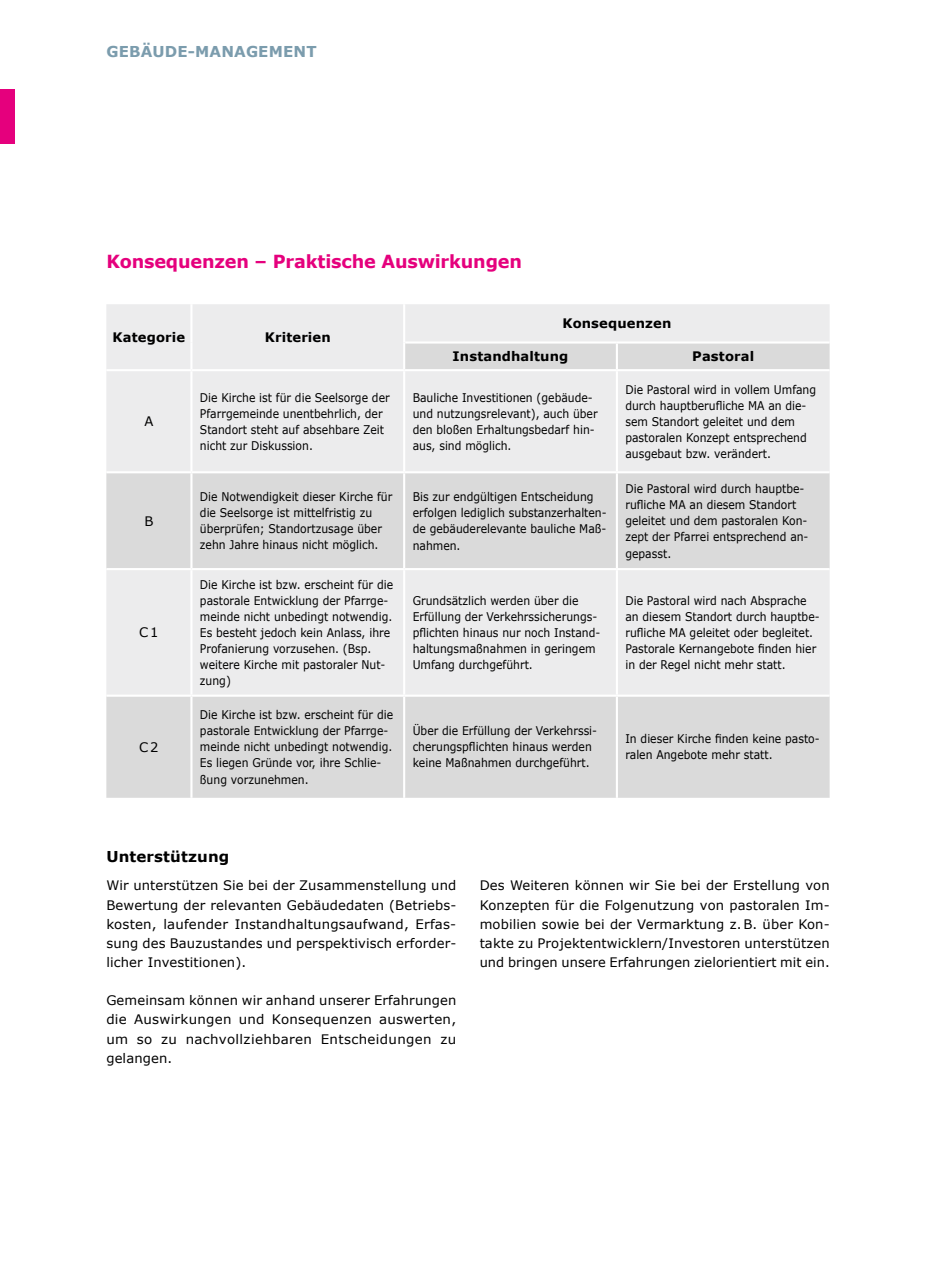
<style>
.page{position:relative;width:936px;height:1285px;background:#fff}
.page>*{position:absolute;margin:0;border:0;box-sizing:border-box;transform-origin:0 0}
.t1{font:700 18px "Verdana";letter-spacing:-.01em;color:#e5007d}
.t2{font:700 15px "Verdana";letter-spacing:.01em;color:#7b9cad}
.t3{font:700 15px "Verdana";color:#000}
.t4{font:13.2px/19.2px "Verdana";letter-spacing:.01em;color:#000;text-align:justify}
.t5{font:700 13.2px "Verdana";letter-spacing:.01em;color:#000}
.t6{font:12px/16.2px "Verdana";color:#000;scale:.9 1}
</style>
<div class="page">
<div style="left:0;top:89px;width:15px;height:55px;background:#e5007d"></div>
<div style="left:106px;top:304px;width:723px;height:38px;background:#ececed"></div>
<svg style="left:106px;top:342px;width:723px;height:455px;fill:#ececed"></svg>
<hr style="left:190px;top:304px;width:2px;height:38px;background:#fff">
<hr style="left:403px;top:304px;width:2px;height:38px;background:#fff">
<hr style="left:190px;top:342px;width:2px;height:27px;background:#fff">
<hr style="left:403px;top:342px;width:2px;height:27px;background:#fff">
<hr style="left:615px;top:343px;width:3px;height:26px;background:#fff">
<hr style="left:190px;top:371px;width:2px;height:100px;background:#fff">
<hr style="left:403px;top:371px;width:2px;height:100px;background:#fff">
<hr style="left:615px;top:371px;width:3px;height:100px;background:#fff">
<hr style="left:190px;top:473px;width:2px;height:95px;background:#fff">
<hr style="left:403px;top:473px;width:2px;height:95px;background:#fff">
<hr style="left:615px;top:473px;width:3px;height:95px;background:#fff">
<hr style="left:190px;top:570px;width:2px;height:124px;background:#fff">
<hr style="left:403px;top:570px;width:2px;height:124px;background:#fff">
<hr style="left:615px;top:570px;width:3px;height:124px;background:#fff">
<hr style="left:190px;top:696px;width:2px;height:101px;background:#fff">
<hr style="left:403px;top:696px;width:2px;height:101px;background:#fff">
<hr style="left:615px;top:696px;width:3px;height:101px;background:#fff">
<hr style="left:405px;top:341px;width:212px;height:2px;background:#fff">
<hr style="left:617px;top:341px;width:212px;height:2px;background:#fff">
<hr style="left:106px;top:471px;width:85px;height:2px;background:#fff">
<hr style="left:191px;top:471px;width:213px;height:2px;background:#fff">
<hr style="left:404px;top:471px;width:213px;height:2px;background:#fff">
<hr style="left:617px;top:471px;width:212px;height:2px;background:#fff">
<hr style="left:106px;top:694px;width:85px;height:2px;background:#fff">
<hr style="left:191px;top:694px;width:213px;height:2px;background:#fff">
<hr style="left:404px;top:694px;width:213px;height:2px;background:#fff">
<hr style="left:617px;top:694px;width:212px;height:2px;background:#fff">
<hr style="left:106px;top:369px;width:85px;height:2px;background:#fff">
<hr style="left:191px;top:369px;width:213px;height:2px;background:#fff">
<hr style="left:404px;top:369px;width:213px;height:2px;background:#fff">
<hr style="left:617px;top:369px;width:212px;height:2px;background:#fff">
<hr style="left:106px;top:568px;width:85px;height:2px;background:#fff">
<hr style="left:191px;top:568px;width:213px;height:2px;background:#fff">
<hr style="left:404px;top:568px;width:213px;height:2px;background:#fff">
<hr style="left:617px;top:568px;width:212px;height:2px;background:#fff">
<p class="t2" style="left:106px;top:41px;width:212px">Gebäude-manage-m ent</p>
<h1 class="t1" style="left:106px;top:249px;width:417px">Konsequenzen – Praktische Auswirkungen</h1>
<p class="t5" style="left:113px;top:328px;width:74px">Kategorie</p>
<p class="t5" style="left:265px;top:328px;width:67px">Kriterien</p>
<p class="t5" style="left:562px;top:314px;width:110px">Konsequenzen</p>
<p class="t5" style="left:452px;top:347px;width:117px">Instandhaltung</p>
<p class="t5" style="left:692px;top:347px;width:63px">Pastoral</p>
<p class="t4" style="left:144px;top:411px;width:10px">A</p>
<p class="t4" style="left:144px;top:511px;width:11px">B</p>
<p class="t4" style="left:139px;top:622px;width:21px">C1</p>
<p class="t4" style="left:139px;top:737px;width:21px">C2</p>
<p class="t6" style="left:200px;top:389px;width:212px">Die Kirche ist für die Seelsorge der<br>Pfarrgemeinde unentbehrlich, der<br>Standort steht auf absehbare Zeit nicht zur Diskussion.</p>
<p class="t6" style="left:412px;top:389px;width:207px">Bauliche Investitionen (gebäude&shy;und nutzungsrelevant), auch über den bloßen Erhaltungsbedarf hin&shy;aus, sind möglich.</p>
<p class="t6" style="left:625px;top:381px;width:213px">Die Pastoral wird in vollem Umfang durch hauptberufliche MA an die&shy;sem Standort geleitet und dem pastoralen Konzept entsprechend ausgebaut bzw. verändert.</p>
<p class="t6" style="left:200px;top:488px;width:215px">Die Notwendigkeit dieser Kirche für die Seelsorge ist mittelfristig zu überprüfen; Standortzusage über zehn Jahre hinaus nicht möglich.</p>
<p class="t6" style="left:412px;top:488px;width:217px">Bis zur endgültigen Entscheidung erfolgen lediglich substanzerhalten&shy;de gebäuderelevante bauliche Maß&shy;nahmen.</p>
<p class="t6" style="left:625px;top:480px;width:205px">Die Pastoral wird durch hauptbe&shy;rufliche MA an diesem Standort geleitet und dem pastoralen Kon&shy;zept der Pfarrei entsprechend an&shy;gepasst.</p>
<p class="t6" style="left:200px;top:576px;width:216px">Die Kirche ist bzw. erscheint für die pastorale Entwicklung der Pfarrge&shy;meinde nicht unbedingt notwendig.<br>Es besteht jedoch kein Anlass, ihre<br>Profanierung vorzusehen. (Bsp. weitere Kirche mit pastoraler Nut&shy;zung)</p>
<p class="t6" style="left:200px;top:706px;width:216px">Die Kirche ist bzw. erscheint für die pastorale Entwicklung der Pfarrge&shy;meinde nicht unbedingt notwendig.<br>Es liegen Gründe vor, ihre Schlie&shy;ßung vorzunehmen.</p>
<p class="t6" style="left:412px;top:592px;width:210px">Grundsätzlich werden über die<br>Erfüllung der Verkehrssicherungs&shy;pflichten hinaus nur noch Instand&shy;haltungsmaßnahmen in geringem<br>Umfang durchgeführt.</p>
<p class="t6" style="left:625px;top:592px;width:217px">Die Pastoral wird nach Absprache an diesem Standort durch hauptbe&shy;rufliche MA geleitet oder begleitet.<br>Pastorale Kernangebote finden hier in der Regel nicht mehr statt.</p>
<p class="t6" style="left:412px;top:722px;width:206px">Über die Erfüllung der Verkehrssi&shy;cherungspflichten hinaus werden keine Maßnahmen durchgeführt.</p>
<p class="t6" style="left:625px;top:730px;width:217px">In dieser Kirche finden keine pasto&shy;ralen Angebote mehr statt.</p>
<p class="t3" style="left:106px;top:845px;width:124px">U nterstützung</p>
<p class="t4" style="left:106px;top:875px;width:351px">Wir unterstützen Sie bei der Zusammenstellung und Bewertung der relevanten Gebäudedaten (Betriebs&shy;kosten, laufender Instandhaltungsaufwand, Erfas&shy;sung des Bauzustandes und perspektivisch erforder&shy;licher Investitionen).</p>
<p class="t4" style="left:106px;top:990px;width:351px">Gemeinsam können wir anhand unserer Erfahrungen die Auswirkungen und Konsequenzen auswerten, um so zu nachvollziehbaren Entscheidungen zu gelangen.</p>
<p class="t4" style="left:479px;top:875px;width:351px">Des Weiteren können wir Sie bei der Erstellung von Konzepten für die Folgenutzung von pastoralen Im&shy;mobilien sowie bei der Vermarktung z.B. über Kon&shy;takte zu Projektentwicklern/Investoren unterstützen und bringen unsere Erfahrungen zielorientiert mit ein.</p>
</div>
